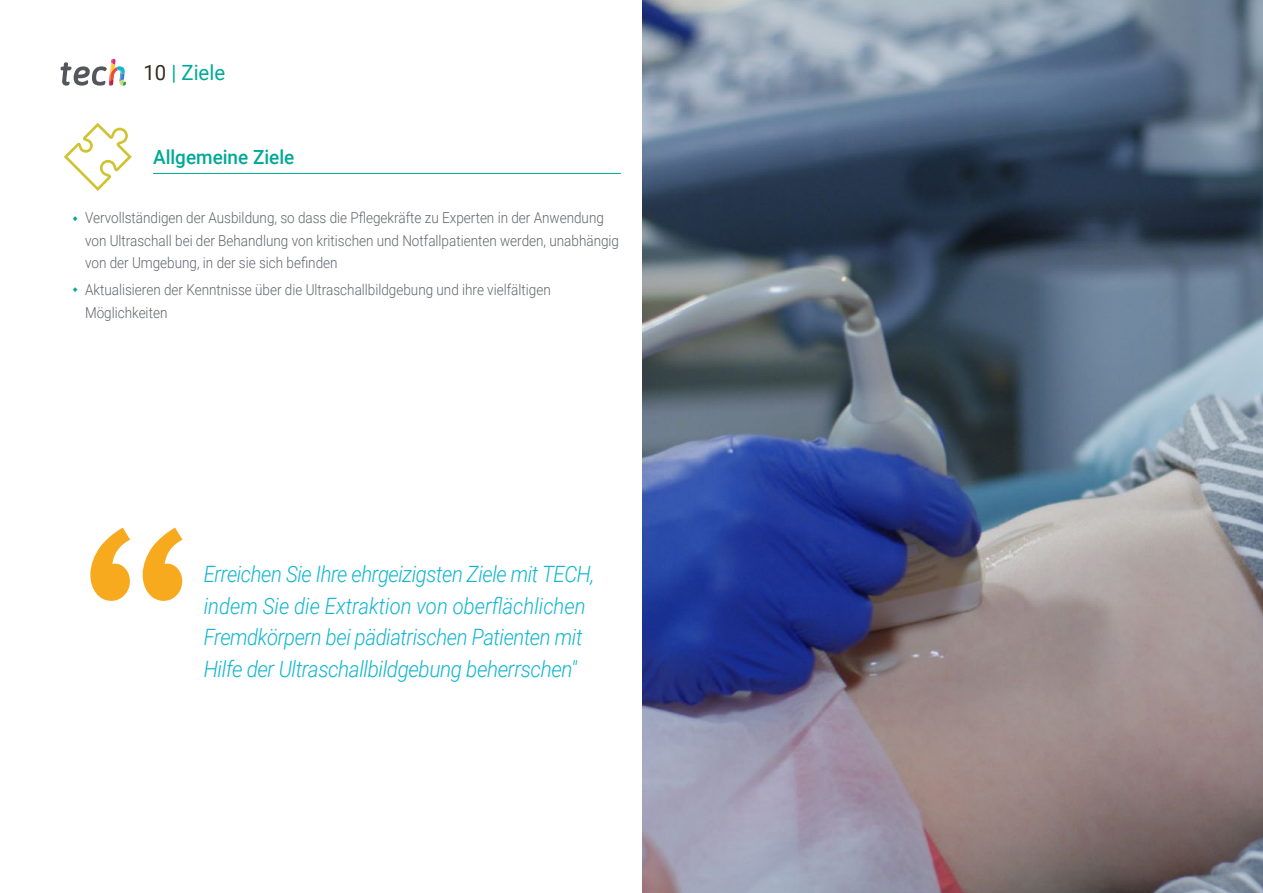
<style>
.page{position:relative;width:1263px;height:893px;background:#fff}
.page>*{position:absolute;margin:0;border:0;box-sizing:border-box;transform-origin:0 0}
.t1{font:italic 300 22.5px/31.5px "Roboto";letter-spacing:-.02em;color:#0fb6cf;scale:.9 1}
.t2{font:21px "Roboto";color:#00a996}
.t3{font:500 19.5px "Roboto";color:#00a996}
.t4{font:300 15px/22.5px "Roboto";color:#61646a;scale:.9 1}
.s1{color:#312e20}
</style>
<div class="page">
<hr style="left:153px;top:173px;width:468px;height:1px;background:#00a996">
<svg style="left:64px;top:123px;width:68px;height:68px"></svg>
<img style="left:642px;top:0;width:621px;height:893px">
<svg style="left:90px;top:528px;width:92px;height:73px"></svg>
<svg style="left:61px;top:59px;width:65px;height:27px"></svg>
<h2 class="t2" style="left:144px;top:57px;width:83px"><span class="s1">10</span> | Ziele</h2>
<h3 class="t3" style="left:153px;top:144px;width:143px">Allgemeine Ziele</h3>
<p class="t4" style="left:85px;top:206px;width:595px">Vervollständigen der Ausbildung, so dass die Pflegekräfte zu Experten in der Anwendung von Ultraschall bei der Behandlung von kritischen und Notfallpatienten werden, unabhängig von der Umgebung, in der sie sich befinden</p>
<p class="t4" style="left:85px;top:278px;width:519px">Aktualisieren der Kenntnisse über die Ultraschallbildgebung und ihre vielfältigen<br>Möglichkeiten</p>
<h1 class="t1" style="left:204px;top:558px;width:435px">Erreichen Sie Ihre ehrgeizigsten Ziele mit TECH, indem Sie die Extraktion von oberflächlichen Fremdkörpern bei pädiatrischen Patienten mit Hilfe der Ultraschallbildgebung beherrschen"</h1>
</div>
